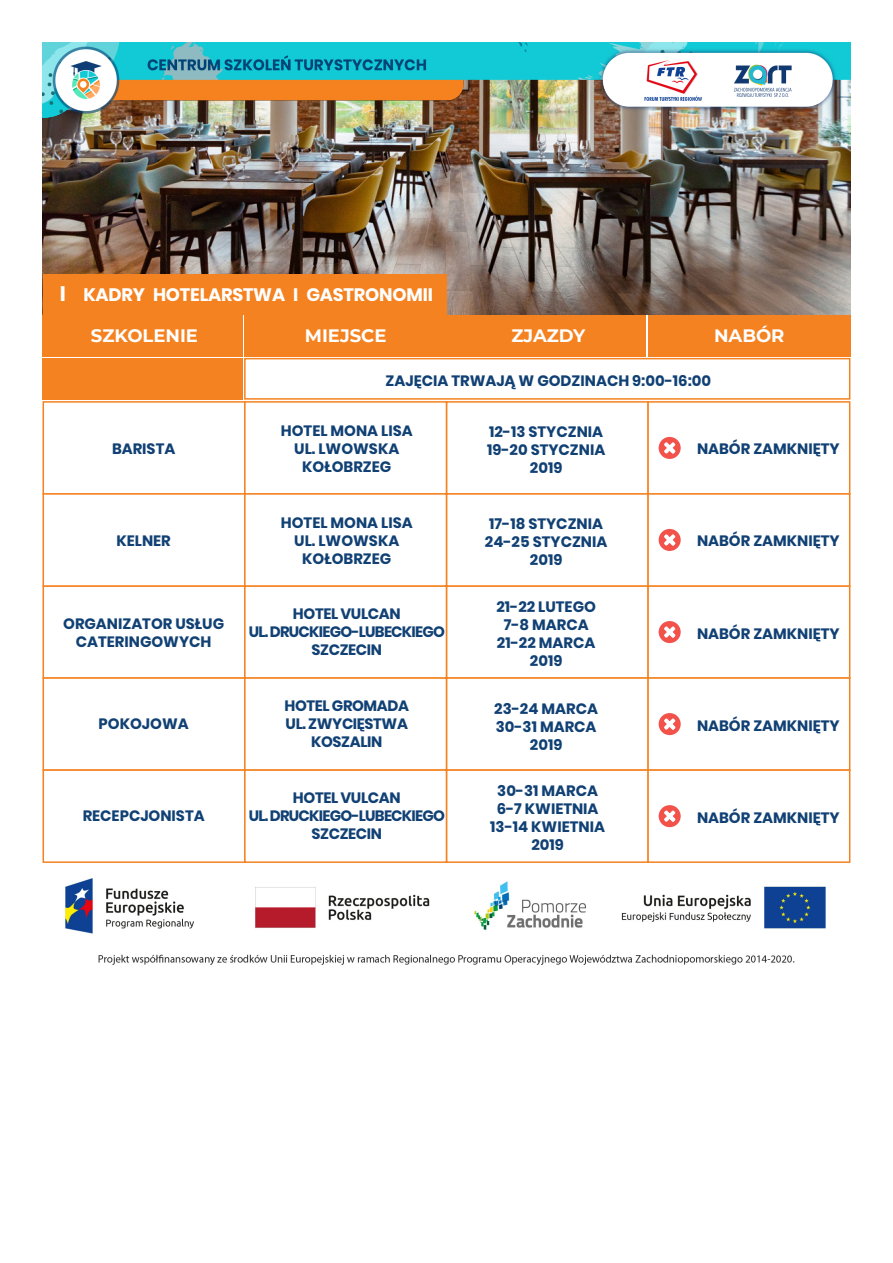
<style>
.page{position:relative;width:893px;height:1263px;background:#fff}
.page>*{position:absolute;margin:0;border:0;box-sizing:border-box;transform-origin:0 0}
.t1{font:700 21px "Poppins";color:#fff}
.t2{font:700 18px "Poppins";letter-spacing:-.01em;color:#fff}
.t3{font:700 18px "Montserrat";color:#fff}
.t4{font:700 15px/18px "Poppins";color:#114174;text-align:center}
.t5{font:700 15px/18px "Poppins";letter-spacing:-.05em;color:#114174;text-align:center}
.t6{font:700 15px/18px "Poppins";letter-spacing:-.025em;color:#114174;text-align:center}
</style>
<div class="page">
<img style="left:65px;top:878px;width:761px;height:87px">
<div style="left:43px;top:401px;width:203px;height:94px;background:#fff;border:2px solid #f58220"></div>
<div style="left:43px;top:493px;width:203px;height:94px;background:#fff;border:2px solid #f58220"></div>
<div style="left:43px;top:677px;width:203px;height:94px;background:#fff;border:2px solid #f58220"></div>
<div style="left:43px;top:769px;width:203px;height:94px;background:#fff;border:2px solid #f58220"></div>
<div style="left:446px;top:401px;width:203px;height:94px;background:#fff;border:2px solid #f58220"></div>
<div style="left:446px;top:493px;width:203px;height:94px;background:#fff;border:2px solid #f58220"></div>
<div style="left:446px;top:677px;width:203px;height:94px;background:#fff;border:2px solid #f58220"></div>
<div style="left:446px;top:769px;width:203px;height:94px;background:#fff;border:2px solid #f58220"></div>
<div style="left:244px;top:401px;width:203px;height:94px;background:#fff;border:2px solid #f58220"></div>
<div style="left:244px;top:585px;width:203px;height:94px;background:#fff;border:2px solid #f58220"></div>
<div style="left:244px;top:493px;width:203px;height:94px;background:#fff;border:2px solid #f58220"></div>
<div style="left:244px;top:677px;width:203px;height:94px;background:#fff;border:2px solid #f58220"></div>
<div style="left:244px;top:769px;width:203px;height:94px;background:#fff;border:2px solid #f58220"></div>
<div style="left:647px;top:401px;width:203px;height:94px;background:#fff;border:2px solid #f58220"></div>
<div style="left:647px;top:585px;width:203px;height:94px;background:#fff;border:2px solid #f58220"></div>
<div style="left:647px;top:493px;width:203px;height:94px;background:#fff;border:2px solid #f58220"></div>
<div style="left:647px;top:677px;width:203px;height:94px;background:#fff;border:2px solid #f58220"></div>
<div style="left:647px;top:769px;width:203px;height:94px;background:#fff;border:2px solid #f58220"></div>
<div style="left:659px;top:437px;width:22px;height:22px;background:#f2524a;border-radius:50%"></div>
<svg style="left:664px;top:442px;width:11px;height:12px"></svg>
<div style="left:659px;top:529px;width:22px;height:22px;background:#f2524a;border-radius:50%"></div>
<svg style="left:664px;top:534px;width:11px;height:12px"></svg>
<div style="left:659px;top:621px;width:22px;height:22px;background:#f2524a;border-radius:50%"></div>
<svg style="left:664px;top:626px;width:11px;height:12px"></svg>
<div style="left:659px;top:713px;width:22px;height:22px;background:#f2524a;border-radius:50%"></div>
<svg style="left:664px;top:718px;width:11px;height:12px"></svg>
<div style="left:659px;top:805px;width:22px;height:22px;background:#f2524a;border-radius:50%"></div>
<svg style="left:664px;top:810px;width:11px;height:12px"></svg>
<img style="left:43px;top:118px;width:807px;height:197px">
<div style="left:43px;top:274px;width:403px;height:41px;background:#f58220"></div>
<div style="left:244px;top:358px;width:606px;height:42px;background:#fff;border:2px solid #f58220"></div>
<div style="left:43px;top:358px;width:200px;height:42px;background:#f58220"></div>
<div style="left:43px;top:315px;width:200px;height:41px;background:#f58220"></div>
<div style="left:244px;top:315px;width:200px;height:41px;background:#f58220"></div>
<div style="left:446px;top:315px;width:200px;height:41px;background:#f58220"></div>
<div style="left:648px;top:315px;width:202px;height:41px;background:#f58220"></div>
<img style="left:43px;top:43px;width:807px;height:75px">
<p class="t1" style="left:60px;top:282px;width:8px">I</p>
<p class="t2" style="left:83px;top:285px;width:351px">KADRY HOTELARSTWA I GASTRONOMII</p>
<p class="t3" style="left:91px;top:323px;width:109px">SZKOLENIE</p>
<p class="t3" style="left:305px;top:323px;width:83px">MIEJSCE</p>
<p class="t3" style="left:511px;top:323px;width:75px">ZJAZDY</p>
<p class="t4" style="left:386px;top:372px;width:327px">ZAJĘCIA TRWAJĄ W GODZINACH 9:00-16:00</p>
<p class="t3" style="left:714px;top:323px;width:72px">NABÓR</p>
<p class="t4" style="left:112px;top:440px;width:65px">BARISTA</p>
<p class="t4" style="left:281px;top:421px;width:133px">HOTEL MONA LISA<br>UL. LWOWSKA</p>
<p class="t4" style="left:302px;top:457px;width:91px">KOŁOBRZEG</p>
<p class="t4" style="left:487px;top:423px;width:120px;text-align:left">12-13 STYCZNIA<br>19-20 STYCZNIA</p>
<p class="t4" style="left:530px;top:459px;width:34px">2019</p>
<p class="t4" style="left:697px;top:440px;width:144px">NABÓR ZAMKNIĘTY</p>
<p class="t4" style="left:116px;top:532px;width:56px">KELNER</p>
<p class="t4" style="left:63px;top:615px;width:163px">ORGANIZATOR USŁUG</p>
<p class="t4" style="left:76px;top:633px;width:137px">CATERINGOWYCH</p>
<p class="t4" style="left:281px;top:513px;width:133px">HOTEL MONA LISA<br>UL. LWOWSKA</p>
<p class="t4" style="left:302px;top:549px;width:91px">KOŁOBRZEG</p>
<p class="t5" style="left:249px;top:605px;width:198px">HOTEL VULCAN<br>UL. DRUCKIEGO-LUBECKIEGO<br>SZCZECIN</p>
<p class="t4" style="left:485px;top:515px;width:124px;text-align:left">17-18 STYCZNIA<br>24-25 STYCZNIA</p>
<p class="t4" style="left:530px;top:551px;width:34px">2019</p>
<p class="t4" style="left:496px;top:597px;width:101px">21-22 LUTEGO<br>7-8 MARCA<br>21-22 MARCA</p>
<p class="t4" style="left:530px;top:651px;width:34px">2019</p>
<p class="t4" style="left:697px;top:532px;width:144px">NABÓR ZAMKNIĘTY</p>
<p class="t4" style="left:697px;top:624px;width:144px">NABÓR ZAMKNIĘTY</p>
<p class="t4" style="left:99px;top:715px;width:92px">POKOJOWA</p>
<p class="t6" style="left:284px;top:697px;width:126px">HOTEL GROMADA<br>UL. ZWYCIĘSTWA<br>KOSZALIN</p>
<p class="t4" style="left:494px;top:700px;width:105px;text-align:left">23-24 MARCA<br>30-31 MARCA</p>
<p class="t4" style="left:530px;top:736px;width:34px">2019</p>
<p class="t4" style="left:697px;top:716px;width:144px">NABÓR ZAMKNIĘTY</p>
<p class="t4" style="left:83px;top:807px;width:123px">RECEPCJONISTA</p>
<p class="t5" style="left:249px;top:789px;width:198px">HOTEL VULCAN<br>UL. DRUCKIEGO-LUBECKIEGO<br>SZCZECIN</p>
<p class="t4" style="left:490px;top:781px;width:116px">30-31 MARCA<br>6-7 KWIETNIA<br>13-14 KWIETNIA</p>
<p class="t4" style="left:531px;top:835px;width:34px">2019</p>
<p class="t4" style="left:697px;top:808px;width:144px">NABÓR ZAMKNIĘTY</p>
</div>
